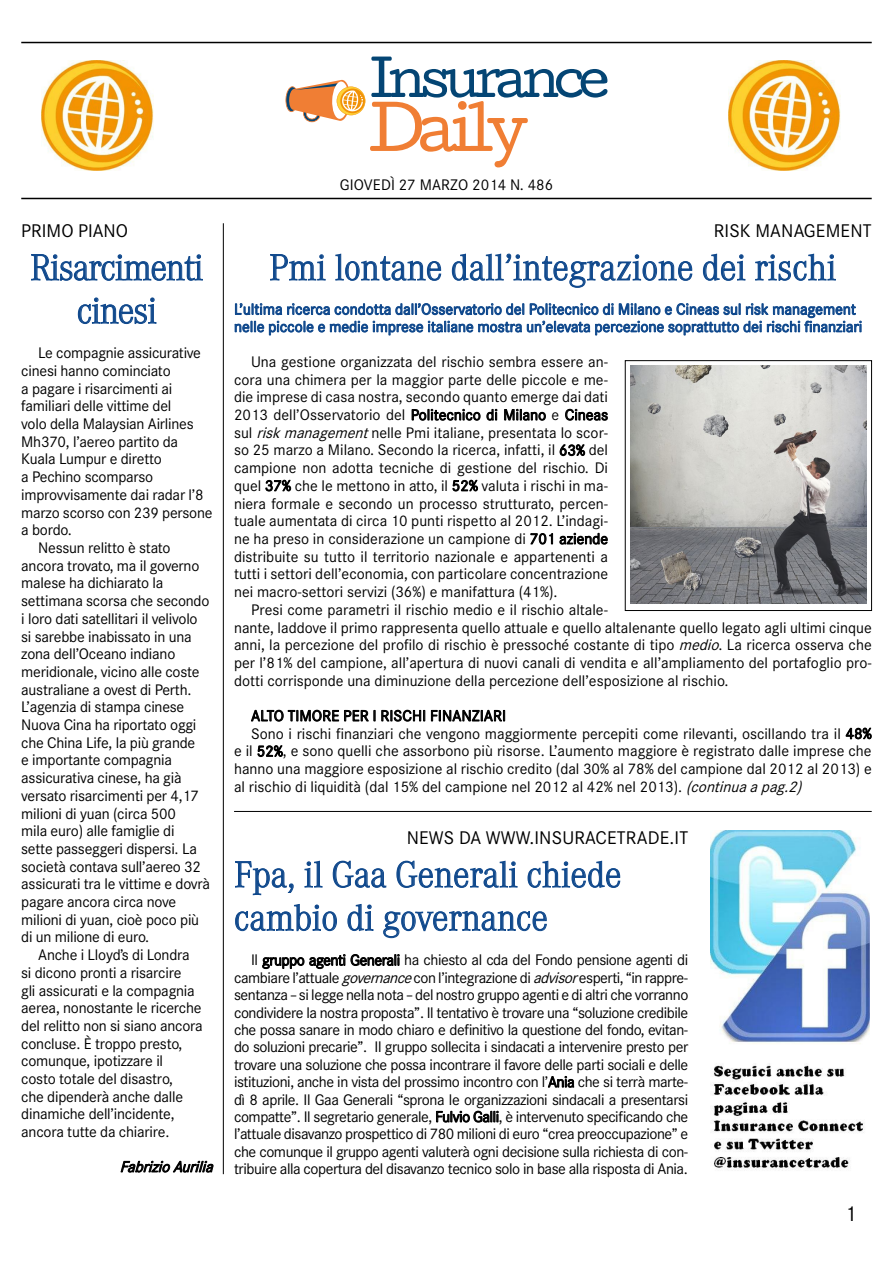
<style>
.page{position:relative;width:893px;height:1263px;background:#fff}
.page>*{position:absolute;margin:0;border:0;box-sizing:border-box;transform-origin:0 0}
.t1{font:300 36px/43.2px "Corporate A";color:#0f488c;scale:.95 1}
.t2{font:300 36px/43.2px "Corporate A";letter-spacing:-.03em;color:#0f488c;text-align:center;scale:.95 1}
.t3{font:21px "Corporate S";color:#000}
.t4{font:18px "Corporate S";letter-spacing:.01em;color:#000}
.t5{font:15px/17.7px "Corporate S";letter-spacing:-.015em;color:#000;text-align:justify}
.t6{font:15px/17.4px "Corporate S";color:#0f488c}
.t7{font:15px "Corporate S";letter-spacing:.01em;color:#000}
.t8{font:italic 15px "Corporate S";color:#000}
.s1{font-style:italic}
</style>
<div class="page">
<svg style="left:285px;top:57px;width:322px;height:110px"></svg>
<hr style="left:21px;top:42px;width:851px;height:1px;background:#000">
<hr style="left:21px;top:198px;width:851px;height:1px;background:#000">
<img style="left:42px;top:60px;width:112px;height:110px">
<img style="left:728px;top:60px;width:112px;height:110px">
<svg style="left:31px;top:254px;width:172px;height:27px"></svg>
<svg style="left:78px;top:297px;width:79px;height:28px"></svg>
<svg style="left:120px;top:1160px;width:94px;height:13px"></svg>
<hr style="left:223px;top:223px;width:1px;height:951px;background:#000">
<svg style="left:270px;top:254px;width:56px;height:27px"></svg>
<svg style="left:335px;top:253px;width:106px;height:28px"></svg>
<svg style="left:452px;top:253px;width:241px;height:35px"></svg>
<svg style="left:703px;top:253px;width:43px;height:28px"></svg>
<svg style="left:755px;top:253px;width:81px;height:28px"></svg>
<svg style="left:234px;top:303px;width:628px;height:33px"></svg>
<svg style="left:411px;top:408px;width:87px;height:13px"></svg>
<svg style="left:504px;top:408px;width:42px;height:13px"></svg>
<svg style="left:565px;top:408px;width:43px;height:13px"></svg>
<svg style="left:559px;top:444px;width:26px;height:12px"></svg>
<svg style="left:265px;top:479px;width:27px;height:13px"></svg>
<svg style="left:452px;top:479px;width:26px;height:13px"></svg>
<svg style="left:530px;top:533px;width:23px;height:12px"></svg>
<svg style="left:559px;top:532px;width:49px;height:13px"></svg>
<svg style="left:251px;top:709px;width:174px;height:13px"></svg>
<svg style="left:431px;top:709px;width:74px;height:13px"></svg>
<svg style="left:845px;top:727px;width:27px;height:13px"></svg>
<svg style="left:257px;top:745px;width:26px;height:12px"></svg>
<div style="left:625px;top:360px;width:247px;height:251px;border:1px solid #000"></div>
<img style="left:630px;top:366px;width:236px;height:238px">
<img style="left:710px;top:830px;width:159px;height:341px">
<hr style="left:234px;top:811px;width:638px;height:1px;background:#000">
<svg style="left:235px;top:861px;width:59px;height:34px"></svg>
<svg style="left:304px;top:860px;width:19px;height:28px"></svg>
<svg style="left:333px;top:860px;width:54px;height:28px"></svg>
<svg style="left:396px;top:860px;width:122px;height:28px"></svg>
<svg style="left:527px;top:860px;width:94px;height:28px"></svg>
<svg style="left:235px;top:904px;width:102px;height:28px"></svg>
<svg style="left:347px;top:904px;width:27px;height:27px"></svg>
<svg style="left:383px;top:910px;width:164px;height:28px"></svg>
<svg style="left:262px;top:954px;width:138px;height:15px"></svg>
<svg style="left:548px;top:1075px;width:27px;height:13px"></svg>
<svg style="left:436px;top:1110px;width:63px;height:13px"></svg>
<p class="t4" style="left:21px;top:220px;width:108px">PRIMO PIANO</p>
<h1 class="t2" style="left:30px;top:246px;width:184px">Risarcimenti cinesi</h1>
<p class="t5" style="left:38px;top:344px;width:164px">Le compagnie assicurative</p>
<p class="t5" style="left:21px;top:362px;width:151px">cinesi hanno cominciato</p>
<p class="t5" style="left:21px;top:380px;width:153px">a pagare i risarcimenti ai</p>
<p class="t5" style="left:21px;top:397px;width:152px">familiari delle vittime del</p>
<p class="t5" style="left:21px;top:415px;width:174px">volo della Malaysian Airlines</p>
<p class="t5" style="left:21px;top:433px;width:158px">Mh370, l’aereo partito da</p>
<p class="t5" style="left:21px;top:450px;width:142px">Kuala Lumpur e diretto</p>
<p class="t5" style="left:21px;top:468px;width:134px">a Pechino scomparso</p>
<p class="t5" style="left:21px;top:486px;width:184px">improvvisamente dai radar l’8</p>
<p class="t5" style="left:21px;top:504px;width:193px">marzo scorso con 239 persone</p>
<p class="t5" style="left:21px;top:521px;width:52px">a bordo.</p>
<p class="t5" style="left:38px;top:539px;width:134px">Nessun relitto è stato</p>
<p class="t5" style="left:21px;top:557px;width:180px">ancora trovato, ma il governo</p>
<p class="t5" style="left:21px;top:574px;width:144px">malese ha dichiarato la</p>
<p class="t5" style="left:21px;top:592px;width:190px">settimana scorsa che secondo</p>
<p class="t5" style="left:21px;top:610px;width:178px">i loro dati satellitari il velivolo</p>
<p class="t5" style="left:21px;top:627px;width:172px">si sarebbe inabissato in una</p>
<p class="t5" style="left:21px;top:645px;width:156px">zona dell’Oceano indiano</p>
<p class="t5" style="left:21px;top:663px;width:180px">meridionale, vicino alle coste</p>
<p class="t5" style="left:21px;top:681px;width:172px">australiane a ovest di Perth.</p>
<p class="t5" style="left:21px;top:698px;width:165px">L’agenzia di stampa cinese</p>
<p class="t5" style="left:21px;top:716px;width:177px">Nuova Cina ha riportato oggi</p>
<p class="t5" style="left:21px;top:734px;width:176px">che China Life, la più grande</p>
<p class="t5" style="left:21px;top:751px;width:152px">e importante compagnia</p>
<p class="t5" style="left:21px;top:769px;width:162px">assicurativa cinese, ha già</p>
<p class="t5" style="left:21px;top:787px;width:179px">versato risarcimenti per 4,17</p>
<p class="t5" style="left:21px;top:804px;width:156px">milioni di yuan (circa 500</p>
<p class="t5" style="left:21px;top:822px;width:155px">mila euro) alle famiglie di</p>
<p class="t5" style="left:21px;top:840px;width:177px">sette passeggeri dispersi. La</p>
<p class="t5" style="left:21px;top:858px;width:181px">società contava sull’aereo 32</p>
<p class="t5" style="left:21px;top:875px;width:190px">assicurati tra le vittime e dovrà</p>
<p class="t5" style="left:21px;top:893px;width:156px">pagare ancora circa nove</p>
<p class="t5" style="left:21px;top:911px;width:179px">milioni di yuan, cioè poco più</p>
<p class="t5" style="left:21px;top:928px;width:129px">di un milione di euro.</p>
<p class="t5" style="left:38px;top:946px;width:153px">Anche i Lloyd’s di Londra</p>
<p class="t5" style="left:21px;top:964px;width:162px">si dicono pronti a risarcire</p>
<p class="t5" style="left:21px;top:981px;width:175px">gli assicurati e la compagnia</p>
<p class="t5" style="left:21px;top:999px;width:182px">aerea, nonostante le ricerche</p>
<p class="t5" style="left:21px;top:1017px;width:183px">del relitto non si siano ancora</p>
<p class="t5" style="left:21px;top:1035px;width:163px">concluse. È troppo presto,</p>
<p class="t5" style="left:21px;top:1052px;width:143px">comunque, ipotizzare il</p>
<p class="t5" style="left:21px;top:1070px;width:153px">costo totale del disastro,</p>
<p class="t5" style="left:21px;top:1088px;width:163px">che dipenderà anche dalle</p>
<p class="t5" style="left:21px;top:1105px;width:155px">dinamiche dell’incidente,</p>
<p class="t5" style="left:21px;top:1123px;width:150px">ancora tutte da chiarire.</p>
<p class="t8" style="left:120px;top:1158px;width:99px">FabrizioAurilia</p>
<p class="t7" style="left:340px;top:176px;width:215px">GIOVEDÌ 27 MARZO 2014 N. 486</p>
<p class="t4" style="left:714px;top:220px;width:159px">RISK MANAGEMENT</p>
<h1 class="t1" style="left:269px;top:246px;width:598px">Pmi lontane dall’integrazione dei rischi</h1>
<p class="t6" style="left:234px;top:301px;width:630px">L’ultima ricerca condotta dall’Osservatorio del Politecnico di Milano e Cineas sul risk management nelle piccole e medie imprese italiane mostra un’elevata percezione soprattutto dei rischi finanziari</p>
<p class="t5" style="left:234px;top:353px;width:376px;text-indent:17px">Una gestione organizzata del rischio sembra essere an&shy;cora una chimera per la maggior parte delle piccole e me&shy;die imprese di casa nostra, secondo quanto emerge dai dati 2013 dell’Osservatorio del Politecnico di Milano e Cineas sul <span class="s1">riskmanagement</span>nelle Pmi italiane, presentata lo scor&shy;so 25 marzo a Milano. Secondo la ricerca, infatti, il 63% del campione non adotta tecniche di gestione del rischio. Di quel 37% che le mettono in atto, il 52% valuta i rischi in ma&shy;niera formale e secondo un processo strutturato, percen&shy;tuale aumentata di circa 10 punti rispetto al 2012. L’indagi&shy;ne ha preso in considerazione un campione di 701 aziende distribuite su tutto il territorio nazionale e appartenenti a tutti i settori dell’economia, con particolare concentrazione nei macro-settori servizi (36%) e manifattura (41%).</p>
<p class="t5" style="left:234px;top:601px;width:639px;text-align:left;text-indent:17px">Presi come parametri il rischio medio e il rischio altale-<br>nante, laddove il primo rappresenta quello attuale e quello altalenante quello legato agli ultimi cinque anni, la percezione del profilo di rischio è pressoché costante di tipo <span class="s1">medio</span>. La ricerca osserva che per l’81% del campione, all’apertura di nuovi canali di vendita e all’ampliamento del portafoglio pro&shy;dotti corrisponde una diminuzione della percezione dell’esposizione al rischio.</p>
<p class="t7" style="left:251px;top:707px;width:256px">ALTO TIMORE PER I RISCHI FINANZIARI</p>
<p class="t5" style="left:251px;top:725px;width:622px">Sono i rischi finanziari che vengono maggiormente percepiti come rilevanti, oscillando tra il 48%</p>
<p class="t5" style="left:234px;top:742px;width:639px">e il 52%, e sono quelli che assorbono più risorse. L’aumento maggiore è registrato dalle imprese che</p>
<p class="t5" style="left:234px;top:760px;width:639px">hanno una maggiore esposizione al rischio credito (dal 30% al 78% del campione dal 2012 al 2013) e</p>
<p class="t5" style="left:234px;top:778px;width:573px">al rischio di liquidità (dal 15% del campione nel 2012 al 42% nel 2013). <span class="s1">(continuaapag.2)</span></p>
<p class="t4" style="left:407px;top:827px;width:283px">NEWS DA WWW.INSURACETRADE.IT</p>
<h1 class="t1" style="left:234px;top:853px;width:409px">Fpa, il Gaa Generali chiede cambio di governance</h1>
<p class="t5" style="left:234px;top:951px;width:456px;text-indent:17px">Il gruppo agenti Generali ha chiesto al cda del Fondo pensione agenti di cambiare l’attuale <span class="s1">governance</span>con l’integrazione di <span class="s1">advisor</span>esperti, “in rappre&shy;sentanza – si legge nella nota – del nostro gruppo agenti e di altri che vorranno condividere la nostra proposta”. Il tentativo è trovare una “soluzione credibile che possa sanare in modo chiaro e definitivo la questione del fondo, evitan&shy;do soluzioni precarie”. Il gruppo sollecita i sindacati a intervenire presto per trovare una soluzione che possa incontrare il favore delle parti sociali e delle istituzioni, anche in vista del prossimo incontro con l’Ania che si terrà marte&shy;dì 8 aprile. Il Gaa Generali “sprona le organizzazioni sindacali a presentarsi compatte”. Il segretario generale, Fulvio Galli, è intervenuto specificando che l’attuale disavanzo prospettico di 780 milioni di euro “crea preoccupazione” e che comunque il gruppo agenti valuterà ogni decisione sulla richiesta di con&shy;tribuire alla copertura del disavanzo tecnico solo in base alla risposta di Ania.</p>
<h2 class="t3" style="left:845px;top:1201px;width:13px">1</h2>
</div>
